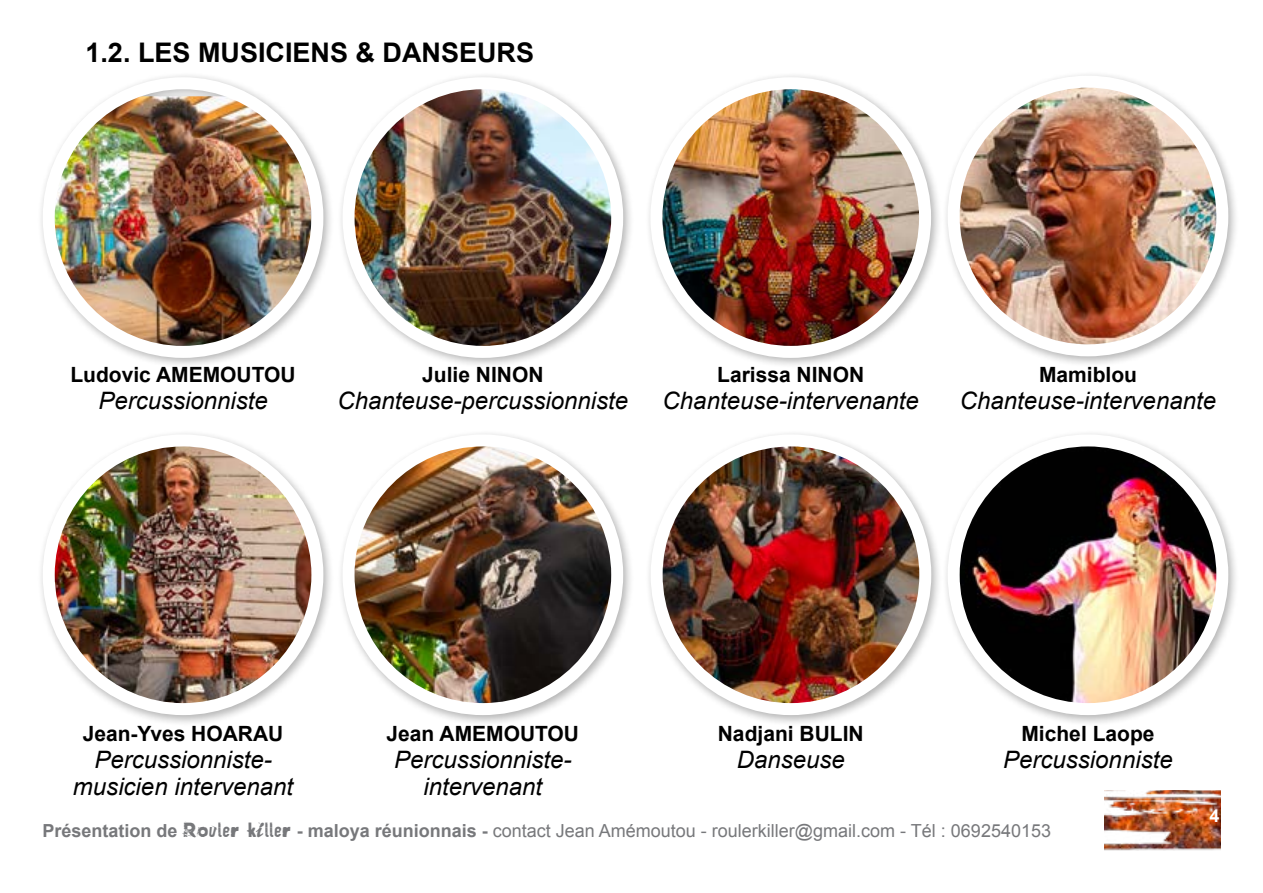
<style>
.page{position:relative;width:1263px;height:893px;background:#fff}
.page>*{position:absolute;margin:0;border:0;box-sizing:border-box;transform-origin:0 0}
.t1{font:700 27px "Arial";color:#000}
.t2{font:italic 24px/27px "Arial";color:#000;text-align:center}
.t3{font:700 21px "Arial";color:#000}
.t4{font:18px "Arial";color:#77787b}
.t5{font:700 18px "Arial";color:#fff}
.s1{font-weight:700}
.s2{font-family:"Plakken"}
</style>
<div class="page">
<img style="left:1105px;top:790px;width:115px;height:60px">
<div style="left:38px;top:72px;width:297px;height:297px;background:#000;opacity:.3"></div>
<img style="left:49px;top:96px;width:262px;height:256px">
<div style="left:43px;top:77px;width:280px;height:281px;border:12px solid #fff;border-radius:50%"></div>
<div style="left:38px;top:429px;width:297px;height:297px;background:#000;opacity:.3"></div>
<img style="left:49px;top:440px;width:268px;height:269px;border-radius:134px">
<div style="left:43px;top:434px;width:280px;height:281px;border:12px solid #fff;border-radius:50%"></div>
<div style="left:338px;top:72px;width:297px;height:297px;background:#000;opacity:.3"></div>
<img style="left:348px;top:83px;width:269px;height:269px;border-radius:134px">
<div style="left:342px;top:77px;width:281px;height:281px;border:12px solid #fff;border-radius:50%"></div>
<div style="left:338px;top:429px;width:297px;height:297px;background:#000;opacity:.3"></div>
<img style="left:348px;top:440px;width:269px;height:269px;border-radius:134px">
<div style="left:342px;top:434px;width:281px;height:281px;border:12px solid #fff;border-radius:50%"></div>
<div style="left:645px;top:72px;width:297px;height:297px;background:#000;opacity:.3"></div>
<img style="left:656px;top:83px;width:269px;height:269px;border-radius:134px">
<div style="left:650px;top:77px;width:281px;height:281px;border:12px solid #fff;border-radius:50%"></div>
<div style="left:943px;top:429px;width:297px;height:297px;background:#000;opacity:.3"></div>
<img style="left:954px;top:440px;width:268px;height:269px;border-radius:134px">
<div style="left:948px;top:434px;width:280px;height:281px;border:12px solid #fff;border-radius:50%"></div>
<div style="left:646px;top:429px;width:297px;height:297px;background:#000;opacity:.3"></div>
<img style="left:657px;top:440px;width:268px;height:269px;border-radius:134px">
<div style="left:651px;top:434px;width:280px;height:281px;border:12px solid #fff;border-radius:50%"></div>
<div style="left:943px;top:71px;width:297px;height:297px;background:#000;opacity:.3"></div>
<img style="left:954px;top:82px;width:268px;height:268px;border-radius:134px">
<div style="left:948px;top:76px;width:280px;height:280px;border:12px solid #fff;border-radius:50%"></div>
<p class="t1" style="left:85px;top:35px;width:450px">1.2. LES MUSICIENS &amp; DANSEURS</p>
<p class="t3" style="left:70px;top:361px;width:227px">Ludovic AMEMOUTOU</p>
<p class="t2" style="left:98px;top:388px;width:171px">Percussionniste</p>
<p class="t3" style="left:422px;top:361px;width:123px">Julie NINON</p>
<p class="t2" style="left:337px;top:388px;width:292px">Chanteuse-percussionniste</p>
<p class="t3" style="left:717px;top:361px;width:149px">Larissa NINON</p>
<p class="t2" style="left:663px;top:388px;width:258px">Chanteuse-intervenante</p>
<p class="t3" style="left:1039px;top:361px;width:100px">Mamiblou</p>
<p class="t2" style="left:960px;top:388px;width:258px">Chanteuse-intervenante</p>
<p class="t3" style="left:83px;top:719px;width:202px">Jean-Yves HOARAU</p>
<p class="t2" style="left:73px;top:746px;width:222px">Percussionniste&shy;musicien intervenant</p>
<p class="t3" style="left:387px;top:719px;width:194px">Jean AMEMOUTOU</p>
<p class="t2" style="left:394px;top:746px;width:179px">Percussionniste&shy;intervenant</p>
<p class="t3" style="left:718px;top:719px;width:147px">Nadjani BULIN</p>
<p class="t2" style="left:737px;top:746px;width:110px">Danseuse</p>
<p class="t3" style="left:1021px;top:719px;width:135px">Michel Laope</p>
<p class="t2" style="left:1003px;top:746px;width:171px">Percussionniste</p>
<p class="t4" style="left:43px;top:819px;width:1010px"><span class="s1">Présentation de</span> <span class="s2">Rouler killer</span> <span class="s1">- maloya réunionnais -</span> contact Jean Amémoutou - roulerkiller@gmail.com - Tél : 0692540153</p>
<p class="t5" style="left:1209px;top:804px;width:12px">4</p>
</div>
